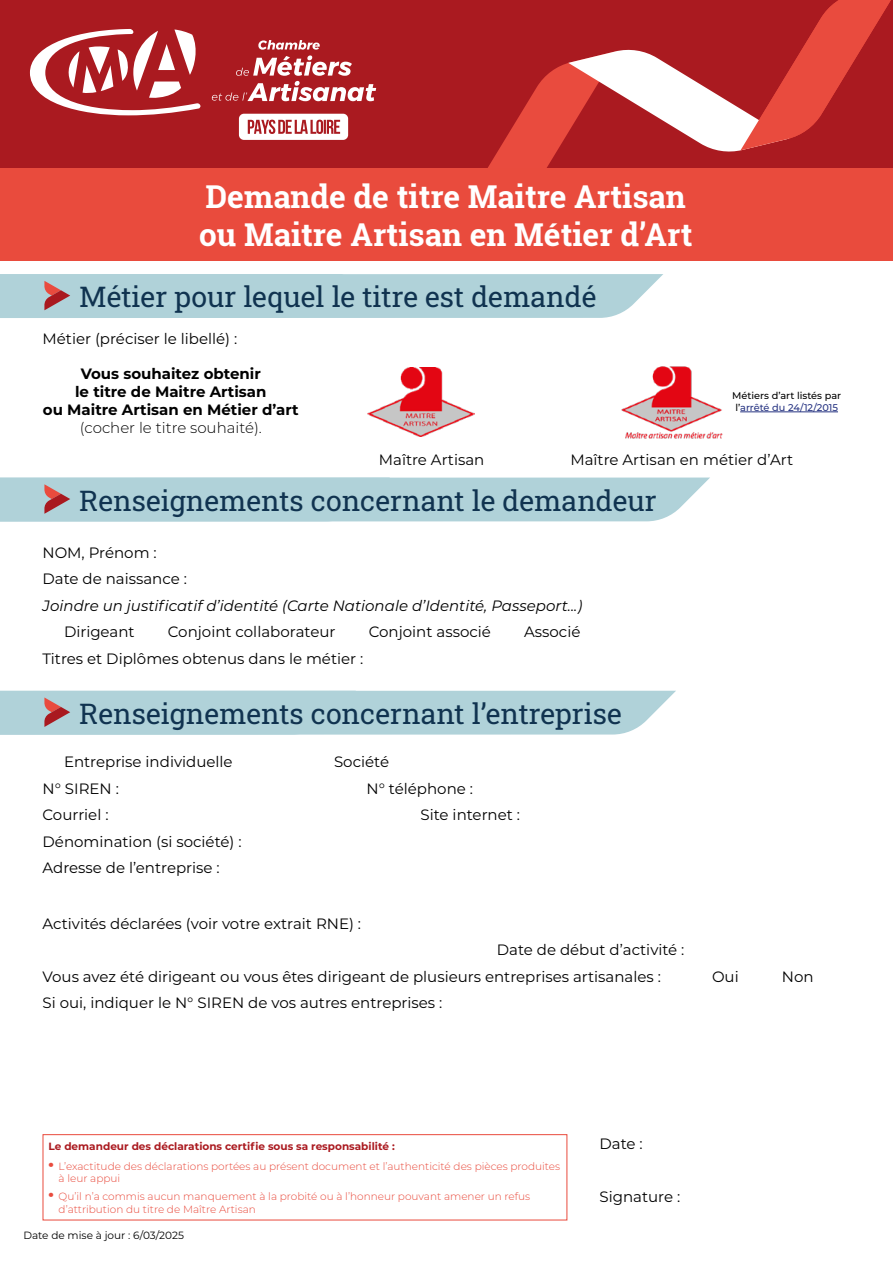
<style>
.page{position:relative;width:893px;height:1263px;background:#fff}
.page>*{position:absolute;margin:0;border:0;box-sizing:border-box;transform-origin:0 0}
.t1{font:700 31.5px/37.8px "Roboto Slab";color:#fff}
.t2{font:28.5px "Roboto Slab";color:#103350}
.t3{font:15px/26.5px "Montserrat";color:#000}
.t4{font:700 15px/18px "Montserrat";color:#000;text-align:center}
.t5{font:italic 15px "Montserrat";color:#000}
.t6{font:300 15px "Montserrat";color:#000}
.t7{font:300 10.5px/12.6px "Montserrat";color:#e94b3d}
.t8{font:700 10.5px "Montserrat";color:#aa1a20}
.t9{font:10.5px "Montserrat";color:#000}
.t10{font:500 9.75px/11.7px "Montserrat";color:#000;text-align:center}
.s1{color:#283583}
.s2{font-family:"Arial";font-weight:700;font-size:15px}
</style>
<div class="page">
<div style="left:0;top:0;width:892px;height:169px;background:#aa1a20"></div>
<svg style="left:239px;top:114px;width:109px;height:26px;background:#e9c5c6"></svg>
<svg style="left:30px;top:29px;width:171px;height:86px"></svg>
<svg style="left:212px;top:40px;width:164px;height:61px"></svg>
<svg style="left:488px;top:0;width:405px;height:219px"></svg>
<div style="left:0;top:168px;width:892px;height:92px;background:#e94b3d"></div>
<svg style="left:0;top:477px;width:710px;height:45px;background:#b4d2d9"></svg>
<img style="left:368px;top:368px;width:107px;height:68px">
<img style="left:621px;top:366px;width:102px;height:73px">
<div style="left:0;top:691px;width:676px;height:44px;background:#b0d2d9"></div>
<div style="left:43px;top:1134px;width:524px;height:86px;border:1px solid #e94b3d"></div>
<div style="left:0;top:274px;width:663px;height:44px;background:#b0d2d9"></div>
<hr style="left:740px;top:412px;width:98px;height:1px;background:#283583">
<h1 class="t1" style="left:199px;top:177px;width:495px">Demande de titre Maitre Artisan ou Maitre Artisan en Métier d’Art</h1>
<h2 class="t2" style="left:79px;top:277px;width:519px">Métier pour lequel le titre est demandé</h2>
<p class="t3" style="left:43px;top:325px;width:196px">Métier (préciser le libellé) :</p>
<p class="t4" style="left:43px;top:364px;width:257px">Vous souhaitez obtenir<br>le titre de Maitre Artisan<br>ou Maitre Artisan en Métier d’art</p>
<p class="t6" style="left:80px;top:418px;width:184px">(cocher le titre souhaité).</p>
<p class="t10" style="left:732px;top:389px;width:110px">Métiers d’art listés par l’<span class="s1">arrêté du 24/12/2015</span></p>
<p class="t3" style="left:379px;top:445px;width:107px">Maître Artisan</p>
<p class="t3" style="left:570px;top:445px;width:224px">Maître Artisan en métier d’Art</p>
<h2 class="t2" style="left:79px;top:481px;width:579px">Renseignements concernant le demandeur</h2>
<p class="t3" style="left:43px;top:539px;width:146px">NOM, Prénom :<br>Date de naissance :</p>
<p class="t5" style="left:43px;top:595px;width:541px">Joindre un justificatif d’identité (Carte Nationale d’Identité, Passeport...)</p>
<p class="t3" style="left:64px;top:618px;width:72px">Dirigeant</p>
<p class="t3" style="left:168px;top:618px;width:169px">Conjoint collaborateur</p>
<p class="t3" style="left:369px;top:618px;width:124px">Conjoint associé</p>
<p class="t3" style="left:524px;top:618px;width:58px">Associé</p>
<p class="t3" style="left:43px;top:645px;width:322px">Titres et Diplômes obtenus dans le métier :</p>
<h2 class="t2" style="left:79px;top:694px;width:544px">Renseignements concernant l’entreprise</h2>
<p class="t3" style="left:64px;top:748px;width:170px">Entreprise individuelle</p>
<p class="t3" style="left:334px;top:748px;width:57px">Société</p>
<p class="t3" style="left:43px;top:775px;width:78px">N° SIREN :</p>
<p class="t3" style="left:367px;top:775px;width:108px">N° téléphone :</p>
<p class="t3" style="left:43px;top:801px;width:67px">Courriel :</p>
<p class="t3" style="left:421px;top:801px;width:101px">Site internet :</p>
<p class="t3" style="left:43px;top:828px;width:201px">Dénomination (si société) :<br>Adresse de l’entreprise :</p>
<p class="t3" style="left:43px;top:910px;width:320px">Activités déclarées (voir votre extrait RNE) :</p>
<p class="t3" style="left:43px;top:936px;width:643px;text-indent:454px">Date de début d’activité :<br>Vous avez été dirigeant ou vous êtes dirigeant de plusieurs entreprises artisanales :</p>
<p class="t3" style="left:43px;top:989px;width:401px">Si oui, indiquer le N° SIREN de vos autres entreprises :</p>
<p class="t3" style="left:712px;top:963px;width:28px">Oui</p>
<p class="t3" style="left:782px;top:963px;width:33px">Non</p>
<p class="t8" style="left:48px;top:1139px;width:348px">Le demandeur des déclarations certifie sous sa responsabilité :</p>
<p class="t7" style="left:59px;top:1159px;width:503px;text-indent:-10px"><span class="s2">•</span> L’exactitude des déclarations portées au présent document et l’authenticité des pièces produites à leur appui</p>
<p class="t7" style="left:59px;top:1190px;width:473px;text-indent:-10px"><span class="s2">•</span> Qu’il n’a commis aucun manquement à la probité ou à l’honneur pouvant amener un refus d’attribution du titre de Maître Artisan</p>
<p class="t9" style="left:23px;top:1228px;width:162px">Date de mise à jour : 6/03/2025</p>
<p class="t3" style="left:600px;top:1129px;width:45px">Date :</p>
<p class="t3" style="left:600px;top:1182px;width:82px">Signature :</p>
</div>
